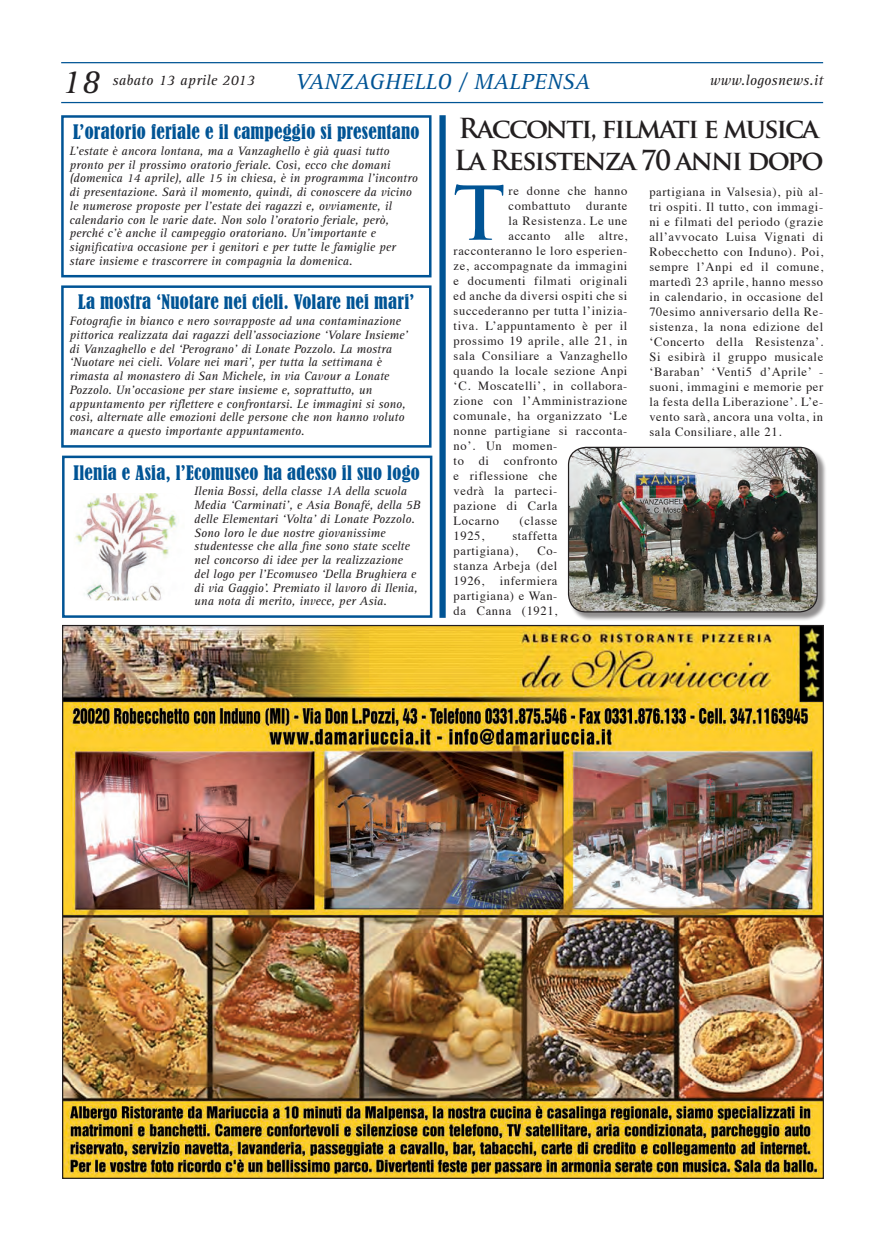
<style>
.page{position:relative;width:886px;height:1241px;background:#fff}
.page>*{position:absolute;margin:0;border:0;box-sizing:border-box;transform-origin:0 0}
.t1{font:700 72.25px "Trajan Pro";color:#005495}
.t2{font:italic 35px "Rotis Serif";color:#231f20}
.t3{font:700 26.88px/32.2px "Trajan Pro";letter-spacing:-.07em;color:#231f20}
.t4{font:italic 22.5px "Rotis Serif";letter-spacing:.01em;color:#005495}
.t5{font:condensed 18.75px "Bernard";letter-spacing:.015em;color:#005495}
.t6{font:italic 15px "Rotis Serif";letter-spacing:.01em;color:#231f20}
.t7{font:italic 12.5px/13.8px "Rotis Serif";color:#231f20}
.t8{font:12.5px/15px "Times";letter-spacing:.05em;color:#231f20}
</style>
<div class="page">
<div style="left:439px;top:115px;width:7px;height:502px;background:#005495"></div>
<img style="left:64px;top:627px;width:758px;height:549px">
<hr style="left:61px;top:102px;width:762px;height:1px;background:#005495">
<hr style="left:61px;top:62px;width:762px;height:1px;background:#005495">
<div style="left:569px;top:448px;width:257px;height:173px;background:#231f20;opacity:.5"></div>
<img style="left:568px;top:448px;width:249px;height:163px">
<div style="left:568px;top:446px;width:250px;height:166px;border:1px solid #231f20;border-radius:18px"></div>
<div style="left:61px;top:115px;width:370px;height:162px;border:2px solid #005495"></div>
<div style="left:61px;top:285px;width:370px;height:162px;border:2px solid #005495"></div>
<div style="left:62px;top:455px;width:370px;height:162px;border:2px solid #005495"></div>
<img style="left:74px;top:493px;width:103px;height:107px">
<p class="t2" style="left:61px;top:62px;width:41px">18</p>
<p class="t6" style="left:113px;top:72px;width:144px">sabato 13 aprile 2013</p>
<p class="t4" style="left:296px;top:68px;width:296px">VANZAGHELLO / MALPENSA</p>
<p class="t6" style="left:710px;top:72px;width:115px">www.logosnews.it</p>
<p class="t3" style="left:454px;top:112px;width:371px">Racconti, filmati e musica<br>La Resistenza 70 anni dopo</p>
<p class="t5" style="left:73px;top:121px;width:348px">L’oratorio feriale e il campeggio si presentano</p>
<p class="t7" style="left:70px;top:144px;width:350px">L’estate è ancora lontana, ma a Vanzaghello è già quasi tutto pronto per il prossimo oratorio feriale. Così, ecco che domani (domenica 14 aprile), alle 15 in chiesa, è in programma l’incontro di presentazione. Sarà il momento, quindi, di conoscere da vicino le numerose proposte per l’estate dei ragazzi e, ovviamente, il calendario con le varie date. Non solo l’oratorio feriale, però, perché c’è anche il campeggio oratoriano. Un’importante e significativa occasione per i genitori e per tutte le famiglie per stare insieme e trascorrere in compagnia la domenica.</p>
<p class="t1" style="left:454px;top:168px;width:53px">T</p>
<p class="t8" style="left:508px;top:182px;width:120px">re donne che hanno combattuto</p>
<p class="t8" style="left:649px;top:183px;width:175px;text-align:justify">partigiana in Valsesia), più al&shy;tri ospiti. Il tutto, con immagi&shy;ni e filmati del periodo (grazie all’avvocato Luisa Vignati di Robecchetto con Induno). Poi, sempre l’Anpi ed il comune, martedì 23 aprile, hanno messo in calendario, in occasione del 70esimo anniversario della Re&shy;sistenza, la nona edizione del ‘Concerto della Resistenza’.<br>Si esibirà il gruppo musicale ‘Baraban’ ‘Venti5 d’Aprile’ - suoni, immagini e memorie per la festa della Liberazione’. L’e&shy;vento sarà, ancora una volta, in sala Consiliare, alle 21.</p>
<p class="t8" style="left:586px;top:197px;width:43px">durante</p>
<p class="t8" style="left:508px;top:212px;width:120px">la Resistenza. Le une</p>
<p class="t8" style="left:508px;top:227px;width:120px">accanto alle altre,</p>
<p class="t8" style="left:454px;top:242px;width:175px">racconteranno le loro esperien-</p>
<p class="t8" style="left:454px;top:257px;width:175px">ze, accompagnate da immagini</p>
<p class="t8" style="left:454px;top:272px;width:175px">e documenti filmati originali</p>
<p class="t8" style="left:454px;top:287px;width:175px">ed anche da diversi ospiti che si</p>
<p class="t8" style="left:454px;top:302px;width:175px">succederanno per tutta l’inizia-</p>
<p class="t8" style="left:454px;top:317px;width:175px">tiva. L’appuntamento è per il</p>
<p class="t8" style="left:454px;top:332px;width:175px">prossimo 19 aprile, alle 21, in</p>
<p class="t8" style="left:454px;top:347px;width:175px">sala Consiliare a Vanzaghello</p>
<p class="t8" style="left:454px;top:362px;width:175px">quando la locale sezione Anpi</p>
<p class="t8" style="left:454px;top:377px;width:175px">‘C. Moscatelli’, in collabora-</p>
<p class="t8" style="left:454px;top:392px;width:175px">zione con l’Amministrazione</p>
<p class="t8" style="left:454px;top:407px;width:175px">comunale, ha organizzato ‘Le</p>
<p class="t8" style="left:454px;top:422px;width:175px">nonne partigiane si racconta-</p>
<p class="t8" style="left:454px;top:437px;width:105px">no’. Un momen-</p>
<p class="t8" style="left:454px;top:452px;width:105px">to di confronto</p>
<p class="t8" style="left:454px;top:467px;width:105px">e riflessione che</p>
<p class="t8" style="left:454px;top:482px;width:105px">vedrà la parteci-</p>
<p class="t8" style="left:454px;top:497px;width:105px">pazione di Carla</p>
<p class="t8" style="left:454px;top:512px;width:47px">Locarno</p>
<p class="t8" style="left:520px;top:512px;width:39px">(classe</p>
<p class="t8" style="left:454px;top:527px;width:32px">1925,</p>
<p class="t5" style="left:78px;top:291px;width:338px">La mostra ‘Nuotare nei cieli. Volare nei mari’</p>
<p class="t7" style="left:70px;top:314px;width:340px">Fotografie in bianco e nero sovrapposte ad una contaminazione pittorica realizzata dai ragazzi dell’associazione ‘Volare Insieme’ di Vanzaghello e del ‘Perograno’ di Lonate Pozzolo. La mostra ‘Nuotare nei cieli. Volare nei mari’, per tutta la settimana è rimasta al monastero di San Michele, in via Cavour a Lonate Pozzolo. Un’occasione per stare insieme e, soprattutto, un appuntamento per riflettere e confrontarsi. Le immagini si sono, così, alternate alle emozioni delle persone che non hanno voluto mancare a questo importante appuntamento.</p>
<p class="t5" style="left:74px;top:461px;width:348px">Ilenia e Asia, l’Ecomuseo ha adesso il suo logo</p>
<p class="t7" style="left:194px;top:484px;width:228px">Ilenia Bossi, della classe 1A della scuola Media ‘Carminati’, e Asia Bonafé, della 5B delle Elementari ‘Volta’ di Lonate Pozzolo.<br>Sono loro le due nostre giovanissime studentesse che alla fine sono state scelte nel concorso di idee per la realizzazione del logo per l’Ecomuseo ‘Della Brughiera e di via Gaggio’. Premiato il lavoro di Ilenia, una nota di merito, invece, per Asia.</p>
<p class="t8" style="left:454px;top:527px;width:105px;text-indent:59px">staffetta partigiana),</p>
<p class="t8" style="left:454px;top:542px;width:105px;text-align:justify;text-indent:84px">Co&shy;stanza Arbeja (del 1926, infermiera partigiana) e Wan&shy;da Canna (1921,</p>
</div>
